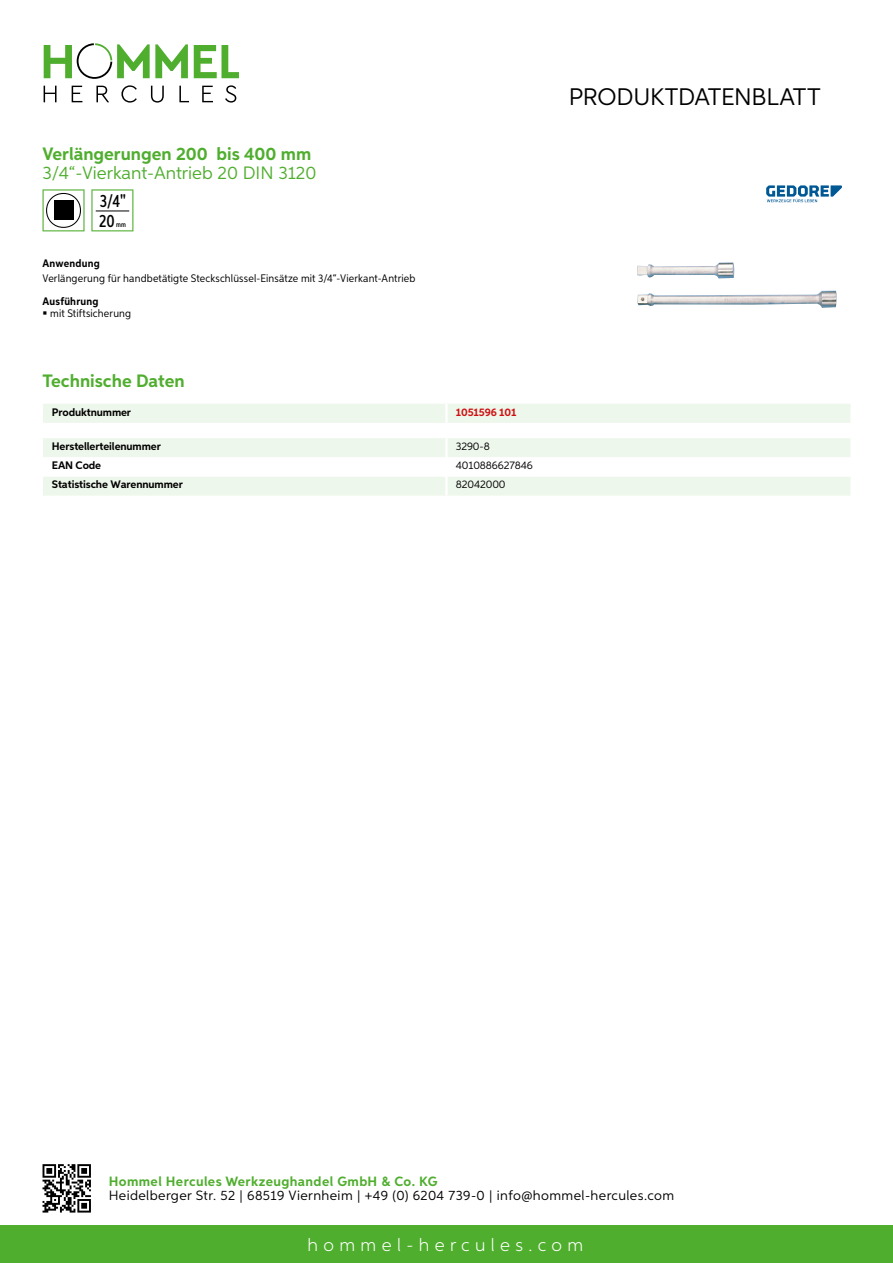
<style>
.page{position:relative;width:893px;height:1263px;background:#fff}
.page>*{position:absolute;margin:0;border:0;box-sizing:border-box;transform-origin:0 0}
.t1{font:24px "Aspira";letter-spacing:-.01em;color:#000}
.t2{font:700 18px "Aspira";color:#50ae2f}
.t3{font:18px "Aspira";color:#50ae2f}
.t4{font:300 18px "Aspira";letter-spacing:.3em;color:#fff}
.t5{font:500 17.85px/20.4px "Aspira XX Nar";color:#000}
.t6{font:13.5px "Aspira";letter-spacing:.03em;color:#000}
.t7{font:700 13.5px "Aspira";letter-spacing:.03em;color:#50ae2f}
.t8{font:10.95px "Aspira Nar";letter-spacing:.015em;color:#000}
.t9{font:700 10.95px "Aspira";letter-spacing:-.01em;color:#000}
.t10{font:10.95px "Aspira";letter-spacing:-.01em;color:#000}
.t11{font:700 10.95px "Aspira Nar";letter-spacing:.02em;color:#000}
.t12{font:700 10.95px "Aspira";letter-spacing:-.01em;color:#cd1013}
.t13{font:500 7.35px "Aspira XX Nar";color:#000}
</style>
<div class="page">
<div style="left:0;top:1226px;width:893px;height:37px;background:#50ae2f"></div>
<svg style="left:43px;top:1164px;width:48px;height:48px"></svg>
<svg style="left:194px;top:45px;width:45px;height:33px"></svg>
<svg style="left:44px;top:43px;width:144px;height:36px"></svg>
<svg style="left:44px;top:86px;width:13px;height:16px"></svg>
<svg style="left:72px;top:86px;width:10px;height:16px"></svg>
<svg style="left:96px;top:86px;width:13px;height:16px"></svg>
<svg style="left:121px;top:85px;width:16px;height:18px"></svg>
<svg style="left:151px;top:86px;width:13px;height:17px"></svg>
<svg style="left:179px;top:86px;width:10px;height:16px"></svg>
<svg style="left:202px;top:86px;width:11px;height:16px"></svg>
<svg style="left:225px;top:85px;width:11px;height:18px"></svg>
<div style="left:43px;top:404px;width:807px;height:19px;background:#eef7eb"></div>
<hr style="left:445px;top:404px;width:3px;height:19px;background:#fff">
<svg style="left:43px;top:438px;width:807px;height:58px"></svg>
<hr style="left:445px;top:476px;width:3px;height:20px;background:#fff">
<svg style="left:43px;top:189px;width:42px;height:42px"></svg>
<div style="left:54px;top:201px;width:19px;height:19px;background:#000"></div>
<svg style="left:91px;top:189px;width:42px;height:42px"></svg>
<hr style="left:96px;top:211px;width:33px;height:1px;background:#000">
<img style="left:637px;top:262px;width:200px;height:46px">
<svg style="left:766px;top:185px;width:76px;height:17px"></svg>
<h2 class="t2" style="left:43px;top:142px;width:270px">Verlängerungen 200 bis 400 mm</h2>
<h2 class="t3" style="left:43px;top:162px;width:275px">3/4“-Vierkant-Antrieb 20 DIN 3120</h2>
<h3 class="t5" style="left:99px;top:191px;width:28px">3/4"<br>20</h3>
<p class="t13" style="left:116px;top:220px;width:11px">mm</p>
<p class="t11" style="left:43px;top:257px;width:59px">Anwendung</p>
<p class="t8" style="left:43px;top:272px;width:374px">Verlängerung für handbetätigte Steckschlüssel-Einsätze mit 3/4“-Vierkant-Antrieb</p>
<p class="t11" style="left:43px;top:294px;width:58px">Ausführung</p>
<p class="t8" style="left:50px;top:307px;width:83px">mit Stiftsicherung</p>
<h2 class="t2" style="left:43px;top:369px;width:144px">Technische Daten</h2>
<p class="t9" style="left:52px;top:405px;width:81px">Produktnummer</p>
<p class="t12" style="left:456px;top:405px;width:62px">1051596 101</p>
<p class="t9" style="left:52px;top:440px;width:111px">Herstellerteilenummer</p>
<p class="t10" style="left:456px;top:440px;width:35px">3290-8</p>
<p class="t9" style="left:52px;top:459px;width:51px">EAN Code</p>
<p class="t10" style="left:456px;top:459px;width:78px">4010886627846</p>
<p class="t9" style="left:52px;top:478px;width:132px">Statistische Warennummer</p>
<p class="t10" style="left:456px;top:478px;width:51px">82042000</p>
<h1 class="t1" style="left:569px;top:82px;width:253px">Produktdatenblatt</h1>
<p class="t7" style="left:109px;top:1172px;width:330px">Hommel Hercules Werkzeughandel GmbH &amp; Co. KG</p>
<p class="t6" style="left:109px;top:1187px;width:567px">Heidelberger Str. 52 | 68519 Viernheim | +49 (0) 6204 739-0 | info@hommel-hercules.com</p>
<h2 class="t4" style="left:307px;top:1234px;width:277px">hommel-hercules.com</h2>
</div>
